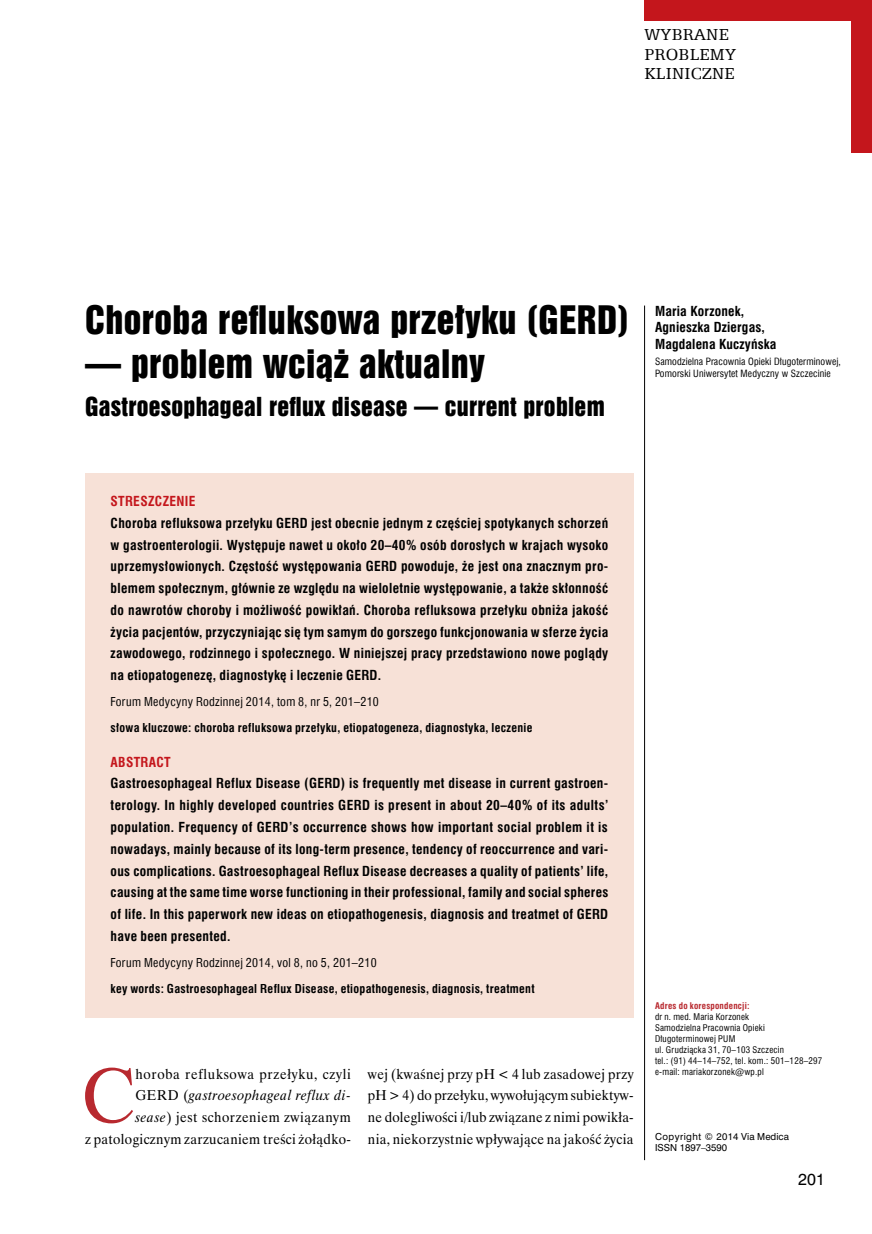
<style>
.page{position:relative;width:872px;height:1234px;background:#fff}
.page>*{position:absolute;margin:0;border:0;box-sizing:border-box;transform-origin:0 0}
.t1{font:77.1px "Time Ibis EE";color:#b8292f;scale:.95 1}
.t2{font:36px "Swis 921 EU";letter-spacing:.015em;color:#000}
.t3{font:24px "Swis 921 EU";letter-spacing:.01em;color:#000}
.t4{font:18px/19.5px "Egyptian 505 EU";letter-spacing:.015em;color:#000}
.t5{font:15px "Swis 721 PL";color:#000}
.t6{font:14.25px/21.8px "Time Ibis EE";letter-spacing:.025em;color:#000;text-align:right;scale:.95 1}
.t7{font:700 13.5px/21.8px "Swis 721 Cn EU";letter-spacing:.025em;color:#000;text-align:justify}
.t8{font:700 13.5px "Swis 721 Cn EU";letter-spacing:.025em;color:#c4161c}
.t9{font:700 12px "Swis 721 Cn EU";letter-spacing:.025em;color:#000}
.t10{font:12px "Swis 721 Cn EU";letter-spacing:.025em;color:#000}
.t11{font:9.75px/11.9px "Swis 721 Cn EU";letter-spacing:.01em;color:#000}
.t12{font:9px/11.1px "Swis 721 Cn EU";letter-spacing:.025em;color:#000}
.t13{font:9px/10.8px "Swis 721 PL";color:#000}
.t14{font:700 9px "Swis 721 Cn EU";letter-spacing:.025em;color:#b8292f}
.s1{font-style:italic}
</style>
<div class="page">
<hr style="left:644px;top:305px;width:1px;height:854px;background:#000">
<div style="left:644px;top:0;width:228px;height:21px;background:#c4161c"></div>
<div style="left:850px;top:0;width:22px;height:153px;background:#c4161c"></div>
<div style="left:85px;top:473px;width:549px;height:544px;background:#f7e1d7"></div>
<h3 class="t4" style="left:644px;top:24px;width:93px">WYBRANE<br>PROBLEMY<br>KLINICZNE</h3>
<h2 class="t2" style="left:85px;top:296px;width:545px">Choroba refluksowa przełyku (GERD)</h2>
<h2 class="t2" style="left:85px;top:340px;width:401px">— problem wciąż aktualny</h2>
<h3 class="t3" style="left:85px;top:391px;width:521px">Gastroesophageal reflux disease — current problem</h3>
<p class="t7" style="left:655px;top:303px;width:123px;line-height:16.5px;text-align:left">Maria Korzonek,<br>Agnieszka Dziergas,<br>Magdalena Kuczyńska</p>
<p class="t11" style="left:655px;top:355px;width:187px">Samodzielna Pracownia Opieki Długoterminowej,<br>Pomorski Uniwersytet Medyczny w Szczecinie</p>
<p class="t8" style="left:111px;top:493px;width:86px">Streszczenie</p>
<p class="t7" style="left:111px;top:512px;width:499px">Choroba refluksowa przełyku GERD jest obecnie jednym z częściej spotykanych schorzeń w gastroenterologii. Występuje nawet u około 20–40% osób dorosłych w krajach wysoko uprzemysłowionych. Częstość występowania GERD powoduje, że jest ona znacznym pro&shy;blemem społecznym, głównie ze względu na wieloletnie występowanie, a także skłonność do nawrotów choroby i możliwość powikłań. Choroba refluksowa przełyku obniża jakość życia pacjentów, przyczyniając się tym samym do gorszego funkcjonowania w sferze życia zawodowego, rodzinnego i społecznego. W niniejszej pracy przedstawiono nowe poglądy na etiopatogenezę, diagnostykę i leczenie GERD.</p>
<p class="t10" style="left:111px;top:693px;width:270px">Forum Medycyny Rodzinnej 2014, tom 8, nr 5, 201–210</p>
<p class="t9" style="left:111px;top:720px;width:423px">słowa kluczowe: choroba refluksowa przełyku, etiopatogeneza, diagnostyka, leczenie</p>
<p class="t8" style="left:111px;top:753px;width:62px">Abstract</p>
<p class="t7" style="left:111px;top:773px;width:499px">Gastroesophageal Reflux Disease (GERD) is frequently met disease in current gastroen&shy;terology. In highly developed countries GERD is present in about 20–40% of its adults’ population. Frequency of GERD’s occurrence shows how important social problem it is nowadays, mainly because of its long-term presence, tendency of reoccurrence and vari&shy;ous complications. Gastroesophageal Reflux Disease decreases a quality of patients’ life, causing at the same time worse functioning in their professional, family and social spheres of life. In this paperwork new ideas on etiopathogenesis, diagnosis and treatmet of GERD have been presented.</p>
<p class="t10" style="left:111px;top:954px;width:268px">Forum Medycyny Rodzinnej 2014, vol 8, no 5, 201–210</p>
<p class="t9" style="left:111px;top:981px;width:425px">key words: Gastroesophageal Reflux Disease, etiopathogenesis, diagnosis, treatment</p>
<h1 class="t1" style="left:82px;top:1047px;width:56px">C</h1>
<p class="t6" style="left:85px;top:1062px;width:281px">horoba refluksowa przełyku, czyli<br>GERD (<span class="s1">gastroesophageal reflux di-<br>sease</span>) jest schorzeniem związanym<br>z patologicznym zarzucaniem treści żołądko-</p>
<p class="t6" style="left:368px;top:1062px;width:281px;text-align:justify">wej (kwaśnej przy pH &lt; 4 lub zasadowej przy pH &gt; 4) do przełyku, wywołującym subiektyw&shy;ne dolegliwości i/lub związane z nimi powikła&shy;nia, niekorzystnie wpływające na jakość życia</p>
<p class="t14" style="left:655px;top:999px;width:96px">Adres do korespondencji:</p>
<p class="t12" style="left:655px;top:1010px;width:169px">dr n. med. Maria Korzonek<br>Samodzielna Pracownia Opieki<br>Długoterminowej PUM<br>ul. Grudziącka 31, 70–103 Szczecin<br>tel.: (91) 44–14–752, tel. kom.: 501–128–297 e-mail: mariakorzonek@wp.pl</p>
<p class="t13" style="left:655px;top:1130px;width:135px">Copyright © 2014 Via Medica<br>ISSN 1897–3590</p>
<p class="t5" style="left:798px;top:1169px;width:29px">201</p>
</div>
